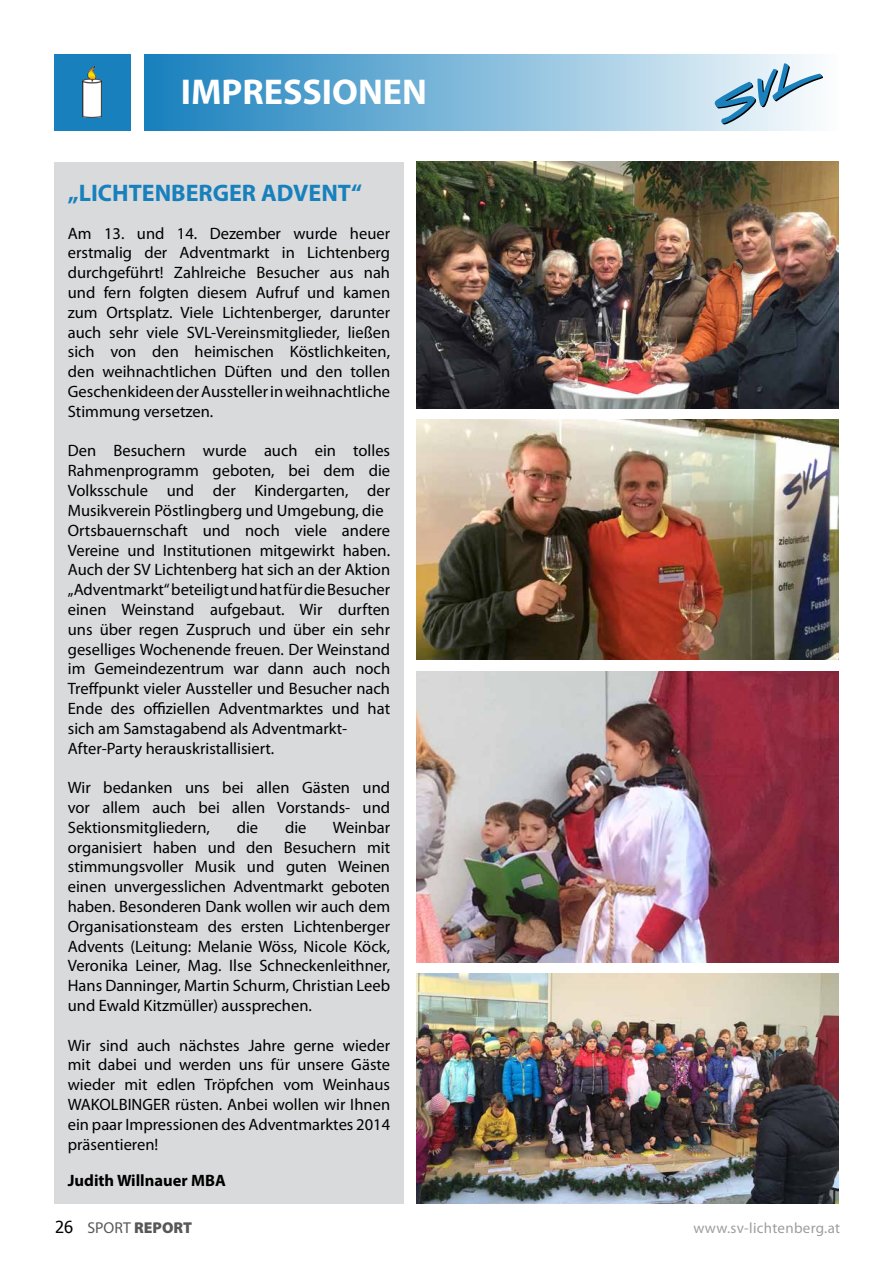
<style>
.page{position:relative;width:893px;height:1263px;background:#fff}
.page>*{position:absolute;margin:0;border:0;box-sizing:border-box;transform-origin:0 0}
.t1{font:700 36px "Myriad Pro";color:#fff}
.t2{font:700 24px "Myriad Pro";color:#1780bd}
.t3{font:16.5px/19.8px "Myriad Pro";color:#000;text-align:justify}
.t4{font:700 16.5px "Myriad Pro";color:#000}
.t5{font:900 15.75px "Myriad Pro";color:#58585a}
.t6{font:15px "Myriad Pro";letter-spacing:.02em;color:#9c9e9f}
.s1{font-family:"Tahoma";font-weight:400;font-size:16.5px;color:#000}
.s2{font-weight:400}
</style>
<div class="page">
<div style="left:145px;top:54px;width:694px;height:77px;background:linear-gradient(to right,#1780bd,#fcfdfe)"></div>
<div style="left:54px;top:54px;width:77px;height:77px;background:#1780bd"></div>
<div style="left:54px;top:162px;width:350px;height:1041px;background:#d9dadb"></div>
<img style="left:417px;top:162px;width:422px;height:246px">
<img style="left:417px;top:419px;width:422px;height:240px">
<img style="left:417px;top:974px;width:422px;height:229px">
<img style="left:417px;top:672px;width:422px;height:290px">
<svg style="left:714px;top:62px;width:110px;height:64px"></svg>
<img style="left:83px;top:67px;width:18px;height:50px">
<h1 class="t1" style="left:181px;top:72px;width:248px">IMPRESSIONEN</h1>
<h2 class="t2" style="left:68px;top:179px;width:296px">„LICHTENBERGER ADVENT“</h2>
<p class="t3" style="left:68px;top:224px;width:324px">Am 13. und 14. Dezember wurde heuer erstmalig der Adventmarkt in Lichtenberg durchgeführt! Zahlreiche Besucher aus nah und fern folgten diesem Aufruf und kamen zum Ortsplatz. Viele Lichtenberger, darunter auch sehr viele SVL-Vereinsmitglieder, ließen sich von den heimischen Köstlichkeiten, den weihnachtlichen Düften und den tollen Geschenkideen der Aussteller in weihnachtliche Stimmung versetzen.</p>
<p class="t3" style="left:68px;top:441px;width:324px;text-align:left">Den Besuchern wurde auch ein tolles Rahmenprogramm geboten, bei dem die Volksschule und der Kindergarten, der Musikverein Pöstlingberg und Umgebung, die Ortsbauernschaft und noch viele andere Vereine und Institutionen mitgewirkt haben.<br>Auch der SV Lichtenberg hat sich an der Aktion „Adventmarkt“ beteiligt und hat für die Besucher einen Weinstand aufgebaut. Wir durften uns über regen Zuspruch und über ein sehr geselliges Wochenende freuen. Der Weinstand im Gemeindezentrum war dann auch noch Treffpunkt vieler Aussteller und Besucher nach Ende des offiziellen Adventmarktes und hat sich am Samstagabend als Adventmarkt-After-Party herauskristallisiert.</p>
<p class="t3" style="left:68px;top:778px;width:324px">Wir bedanken uns bei allen Gästen und vor allem auch bei allen Vorstands- und Sektionsmitgliedern,</p>
<p class="t3" style="left:68px;top:818px;width:324px;text-indent:265px">Weinbar organisiert haben und den Besuchern mit stimmungsvoller Musik und guten Weinen einen unvergesslichen Adventmarkt geboten haben. Besonderen Dank wollen wir auch dem Organisationsteam des ersten Lichtenberger Advents (Leitung: Melanie Wöss, Nicole Köck, Veronika Leiner, Mag. Ilse Schneckenleithner, Hans Danninger, Martin Schurm, Christian Leeb und Ewald Kitzmüller) aussprechen.</p>
<p class="t3" style="left:68px;top:1035px;width:324px">Wir sind auch nächstes Jahre gerne wieder mit dabei und werden uns für unsere Gäste wieder mit edlen Tröpfchen vom Weinhaus WAKOLBINGER rüsten. Anbei wollen wir Ihnen ein paar Impressionen des Adventmarktes 2014 präsentieren!</p>
<p class="t4" style="left:68px;top:1171px;width:160px">Judith Willnauer MBA</p>
<p class="t3" style="left:237px;top:818px;width:23px">die</p>
<p class="t3" style="left:285px;top:818px;width:23px">die</p>
<p class="t5" style="left:55px;top:1219px;width:138px"><span class="s1">26</span> <span class="s2">SPORT</span> REPORT</p>
<p class="t6" style="left:693px;top:1219px;width:148px">www.sv-lichtenberg.at</p>
</div>
